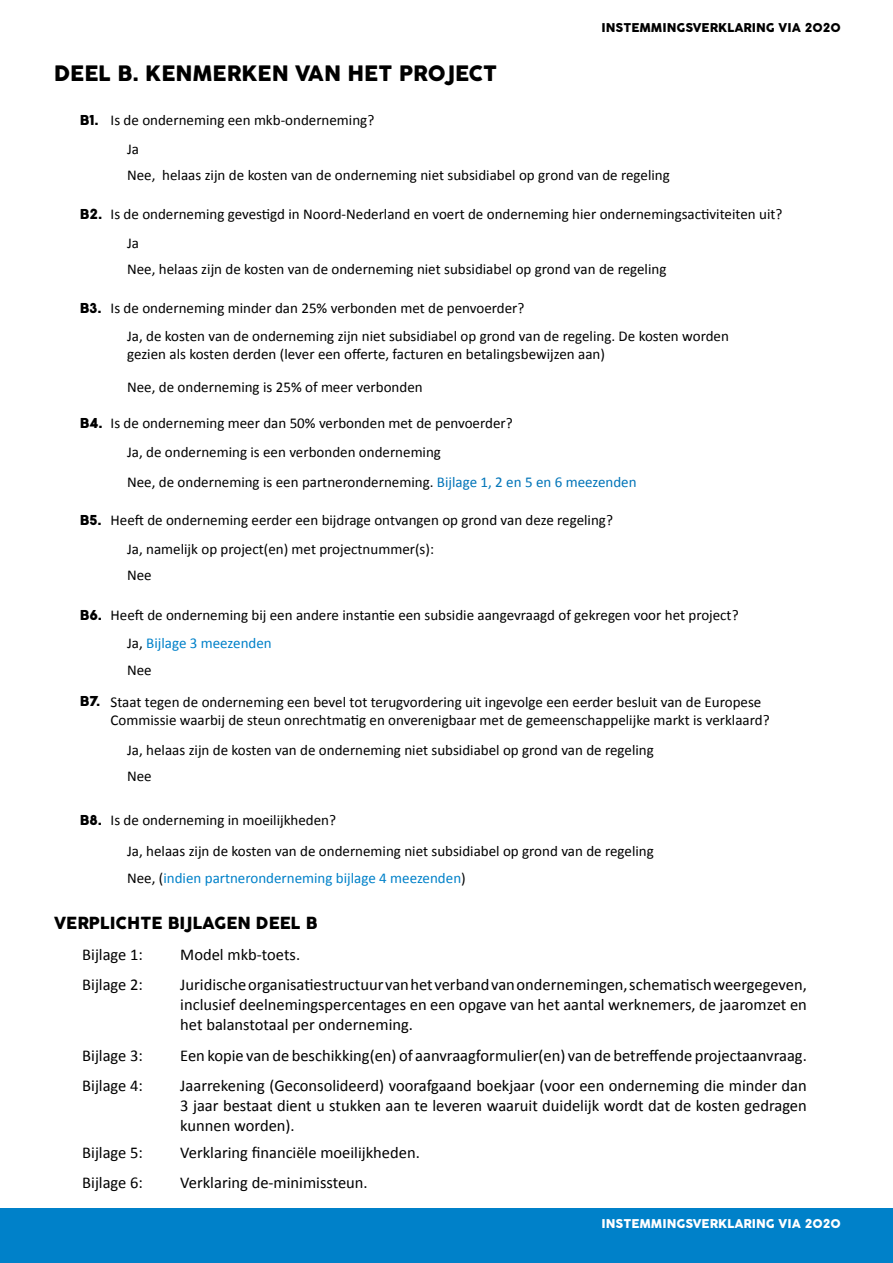
<style>
.page{position:relative;width:893px;height:1263px;background:#fff}
.page>*{position:absolute;margin:0;border:0;box-sizing:border-box;transform-origin:0 0}
.t1{font:21px "Cocogoose Pro";color:#000}
.t2{font:16.5px/19.8px "Calibri";color:#000;text-align:justify}
.t3{font:16.5px "Cocogoose Pro";color:#000}
.Paragraaf{font:15px/18px "Calibri";color:#000}
.t4{font:15px "Calibri";color:#0081c9}
.t5{font:13.5px "Cocogoose Pro";color:#000}
.t6{font:12px "Cocogoose Pro";color:#000}
.t7{font:12px "Cocogoose Pro";color:#fff}
.s1{color:#0074b8}
.s2{color:#000}
</style>
<div class="page">
<div style="left:0;top:1209px;width:893px;height:54px;background:#0081c9"></div>
<p class="t1" style="left:54px;top:59px;width:445px">DEEL B. KENMERKEN VAN HET PROJECT</p>
<p class="t5" style="left:80px;top:111px;width:20px">B1.</p>
<p class="Paragraaf" style="left:111px;top:111px;width:265px">Is de onderneming een mkb-onderneming?</p>
<p class="Paragraaf" style="left:127px;top:139px;width:13px">Ja</p>
<p class="t6" style="left:602px;top:19px;width:241px">INSTEMMINGSVERKLARING VIA 2020</p>
<p class="Paragraaf" style="left:127px;top:166px;width:544px">Nee, helaas zijn de kosten van de onderneming niet subsidiabel op grond van de regeling</p>
<p class="t5" style="left:80px;top:205px;width:24px">B2.</p>
<p class="Paragraaf" style="left:111px;top:205px;width:673px">Is de onderneming gevestigd in Noord-Nederland en voert de onderneming hier ondernemingsactiviteiten uit?</p>
<p class="Paragraaf" style="left:127px;top:233px;width:13px">Ja</p>
<p class="Paragraaf" style="left:127px;top:260px;width:541px">Nee, helaas zijn de kosten van de onderneming niet subsidiabel op grond van de regeling</p>
<p class="t5" style="left:80px;top:298px;width:23px">B3.</p>
<p class="Paragraaf" style="left:111px;top:298px;width:415px">Is de onderneming minder dan 25% verbonden met de penvoerder?</p>
<p class="Paragraaf" style="left:127px;top:327px;width:603px">Ja, de kosten van de onderneming zijn niet subsidiabel op grond van de regeling. De kosten worden gezien als kosten derden (lever een offerte, facturen en betalingsbewijzen aan)</p>
<p class="Paragraaf" style="left:127px;top:378px;width:297px">Nee, de onderneming is 25% of meer verbonden</p>
<p class="t5" style="left:80px;top:414px;width:24px">B4.</p>
<p class="Paragraaf" style="left:111px;top:414px;width:404px">Is de onderneming meer dan 50% verbonden met de penvoerder?</p>
<p class="Paragraaf" style="left:127px;top:442px;width:315px">Ja, de onderneming is een verbonden onderneming</p>
<p class="Paragraaf" style="left:127px;top:473px;width:511px">Nee, de onderneming is een partneronderneming. <span class="s1">Bijlage 1, 2 en 5 en 6 meezenden</span></p>
<p class="t5" style="left:80px;top:511px;width:23px">B5.</p>
<p class="Paragraaf" style="left:111px;top:511px;width:504px">Heeft de onderneming eerder een bijdrage ontvangen op grond van deze regeling?</p>
<p class="Paragraaf" style="left:127px;top:539px;width:308px">Ja, namelijk op project(en) met projectnummer(s):</p>
<p class="Paragraaf" style="left:127px;top:566px;width:26px">Nee</p>
<p class="t5" style="left:80px;top:605px;width:23px">B6.</p>
<p class="t5" style="left:80px;top:692px;width:22px">B7.</p>
<p class="Paragraaf" style="left:111px;top:605px;width:630px">Heeft de onderneming bij een andere instantie een subsidie aangevraagd of gekregen voor het project?</p>
<p class="t4" style="left:127px;top:633px;width:146px"><span class="s2">Ja,</span> Bijlage 3 meezenden</p>
<p class="Paragraaf" style="left:127px;top:661px;width:26px">Nee</p>
<p class="Paragraaf" style="left:111px;top:692px;width:660px">Staat tegen de onderneming een bevel tot terugvordering uit ingevolge een eerder besluit van de Europese<br>Commissie waarbij de steun onrechtmatig en onverenigbaar met de gemeenschappelijke markt is verklaard?</p>
<p class="Paragraaf" style="left:127px;top:740px;width:528px">Ja, helaas zijn de kosten van de onderneming niet subsidiabel op grond van de regeling</p>
<p class="Paragraaf" style="left:127px;top:767px;width:26px">Nee</p>
<p class="t5" style="left:80px;top:811px;width:24px">B8.</p>
<p class="Paragraaf" style="left:111px;top:810px;width:227px">Is de onderneming in moeilijkheden?</p>
<p class="Paragraaf" style="left:127px;top:842px;width:528px">Ja, helaas zijn de kosten van de onderneming niet subsidiabel op grond van de regeling</p>
<p class="t4" style="left:127px;top:868px;width:340px"><span class="s2">Nee, (</span>indien partneronderneming bijlage 4 meezenden<span class="s2">)</span></p>
<p class="t3" style="left:54px;top:911px;width:265px">VERPLICHTE BIJLAGEN DEEL B</p>
<p class="t2" style="left:180px;top:945px;width:121px">Model mkb-toets.</p>
<p class="t2" style="left:180px;top:974px;width:628px">Juridische organisatiestructuur van het verband van ondernemingen, schematisch weergegeven, inclusief deelnemingspercentages en een opgave van het aantal werknemers, de jaaromzet en het balanstotaal per onderneming.</p>
<p class="t2" style="left:82px;top:945px;width:62px">Bijlage 1:</p>
<p class="t2" style="left:82px;top:974px;width:62px">Bijlage 2:</p>
<p class="t2" style="left:82px;top:1045px;width:62px">Bijlage 3:</p>
<p class="t2" style="left:180px;top:1045px;width:628px">Een kopie van de beschikking(en) of aanvraagformulier(en) van de betreffende projectaanvraag.</p>
<p class="t2" style="left:82px;top:1075px;width:62px">Bijlage 4:</p>
<p class="t2" style="left:82px;top:1142px;width:62px">Bijlage 5:</p>
<p class="t2" style="left:180px;top:1075px;width:628px">Jaarrekening (Geconsolideerd) voorafgaand boekjaar (voor een onderneming die minder dan 3 jaar bestaat dient u stukken aan te leveren waaruit duidelijk wordt dat de kosten gedragen kunnen worden).</p>
<p class="t2" style="left:180px;top:1142px;width:241px">Verklaring financiële moeilijkheden.</p>
<p class="t2" style="left:82px;top:1172px;width:62px">Bijlage 6:</p>
<p class="t2" style="left:180px;top:1172px;width:189px">Verklaring de-minimissteun.</p>
<p class="t7" style="left:602px;top:1216px;width:241px">INSTEMMINGSVERKLARING VIA 2020</p>
</div>
